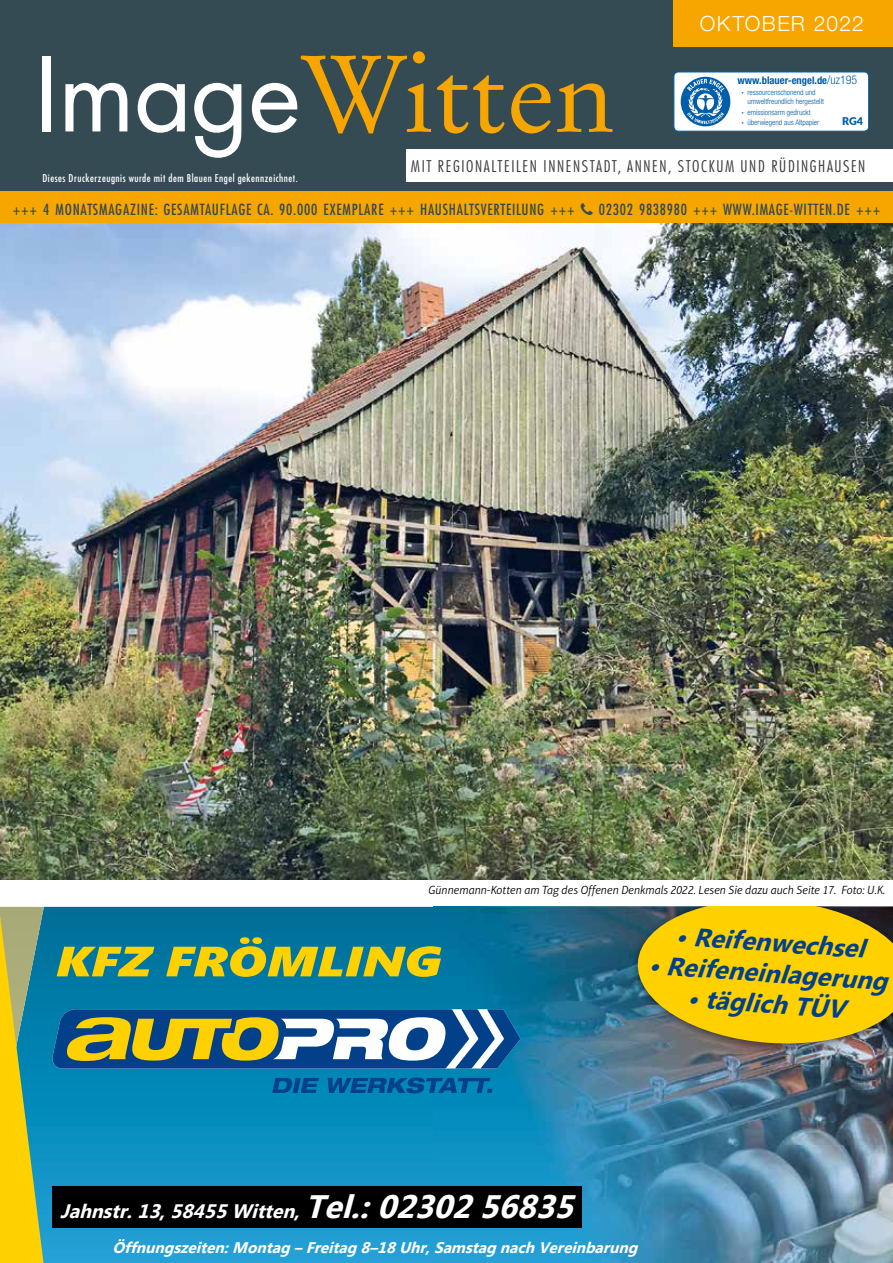
<style>
.page{position:relative;width:893px;height:1263px;background:#fff}
.page>*{position:absolute;margin:0;border:0;box-sizing:border-box;transform-origin:0 0}
.t1{font:108.3px "Stempel Garamond LT Pro";color:#f7a600}
.t2{font:italic 42.3px "Segoe UI Black";color:#ffd101;scale:1.21 1}
.t3{font:italic 700 25.65px "Microsoft Tai Le";color:#024189}
.t4{font:300 21px "Helvetica Neue LT Pro";letter-spacing:.06em;color:#fff}
.t5{font:italic 700 19.5px "Microsoft Tai Le";color:#fff}
.t6{font:300 condensed 15.75px "Futura LT Pro";letter-spacing:.1em;color:#3c3c3b;scale:1.04 1}
.t7{font:italic 700 15.45px "Microsoft Tai Le";color:#fff}
.t8{font:500 condensed 15px "Futura LT Pro";letter-spacing:.05em;color:#354b54}
.t9{font:italic 300 12px "Aptifer Sans LT Pro";color:#000}
.t10{font:900 10.65px "Lato";color:#005da9}
.t11{font:500 condensed 10.5px "Futura LT Pro";letter-spacing:.05em;color:#fff}
.t12{font:700 condensed 10.5px "Helvetica Neue";color:#005da9}
.t13{font:300 condensed 7.65px/8.9px "Helvetica Neue";color:#005da9}
.s1{font-family:"Futura LT Pro";font-size:100.65px;color:#fff}
.s2{font-weight:300;font-size:12px}
.s3{font-weight:700}
.s4{font-size:32.4px}
</style>
<div class="page">
<div style="left:0;top:0;width:893px;height:191px;background:#354b54"></div>
<div style="left:674px;top:0;width:219px;height:46px;background:#f7a600"></div>
<div style="left:0;top:191px;width:893px;height:34px;background:#f7a600"></div>
<div style="left:674px;top:72px;width:195px;height:59px;background:#fff;border-radius:5px"></div>
<div style="left:674px;top:72px;width:195px;height:59px;border:1px solid #005da9;border-radius:5px"></div>
<svg style="left:681px;top:77px;width:49px;height:49px"></svg>
<div style="left:406px;top:149px;width:487px;height:32px;background:#fff"></div>
<img style="left:44px;top:907px;width:390px;height:356px">
<img style="left:434px;top:907px;width:195px;height:119px">
<img style="left:434px;top:1026px;width:231px;height:120px">
<img style="left:665px;top:1054px;width:228px;height:92px">
<img style="left:434px;top:1146px;width:459px;height:117px">
<img style="left:0;top:907px;width:44px;height:8px">
<svg style="left:0;top:915px;width:44px;height:348px;background:#9eb251"></svg>
<svg style="left:52px;top:1009px;width:468px;height:59px"></svg>
<svg style="left:272px;top:1078px;width:47px;height:15px"></svg>
<svg style="left:328px;top:1077px;width:165px;height:16px;background:#00609d"></svg>
<div style="left:53px;top:1186px;width:529px;height:42px;background:#000"></div>
<img style="left:629px;top:907px;width:264px;height:147px">
<svg style="left:635px;top:907px;width:258px;height:141px;background:#dbb814"></svg>
<img style="left:0;top:223px;width:893px;height:656px">
<h3 class="t4" style="left:700px;top:11px;width:166px">OKTOBER 2022</h3>
<h1 class="t1" style="left:35px;top:25px;width:581px"><span class="s1">Image</span>Witten</h1>
<p class="t12" style="left:737px;top:74px;width:121px">www.blauer-engel.de<span class="s2">/uz195</span></p>
<p class="t13" style="left:747px;top:88px;width:78px;text-indent:-6px"><span class="s3">·</span> ressourcenschonend und umweltfreundlich hergestellt</p>
<p class="t13" style="left:742px;top:106px;width:79px;line-height:10.9px"><span class="s3">·</span> emissionsarm gedruckt<br><span class="s3">·</span> überwiegend aus Altpapier</p>
<p class="t10" style="left:842px;top:114px;width:22px">RG4</p>
<p class="t6" style="left:411px;top:156px;width:438px">MIT REGIONALTEILEN INNENSTADT, ANNEN, STOCKUM UND RÜDINGHAUSEN</p>
<p class="t11" style="left:43px;top:170px;width:257px">Dieses Druckerzeugnis wurde mit dem Blauen Engel gekennzeichnet.</p>
<p class="t8" style="left:13px;top:199px;width:563px">+++ 4 MONATSMAGAZINE: GESAMTAUFLAGE CA. 90.000 EXEMPLARE +++ HAUSHALTSVERTEILUNG +++</p>
<p class="t8" style="left:599px;top:199px;width:283px">02302 9838980 +++ WWW.IMAGE-WITTEN.DE +++</p>
<p class="t9" style="left:428px;top:883px;width:459px">Günnemann-Kotten am Tag des Offenen Denkmals 2022. Lesen Sie dazu auch Seite 17. Foto: U.K.</p>
<h2 class="t2" style="left:56px;top:929px;width:320px">KFZ FRÖMLING</h2>
<h3 class="t3" style="left:676px;top:921px;width:191px;rotate:4deg">• Reifenwechsel</h3>
<h3 class="t3" style="left:649px;top:950px;width:241px;rotate:4deg">• Reifeneinlagerung</h3>
<h3 class="t3" style="left:688px;top:983px;width:159px;rotate:4deg">• täglich TÜV</h3>
<h3 class="t5" style="left:60px;top:1200px;width:525px">Jahnstr.13,58455Witten,<span class="s4">Tel.:0230256835</span></h3>
<p class="t7" style="left:113px;top:1238px;width:531px">Öffnungszeiten:Montag–Freitag8–18Uhr,SamstagnachVereinbarung</p>
</div>
